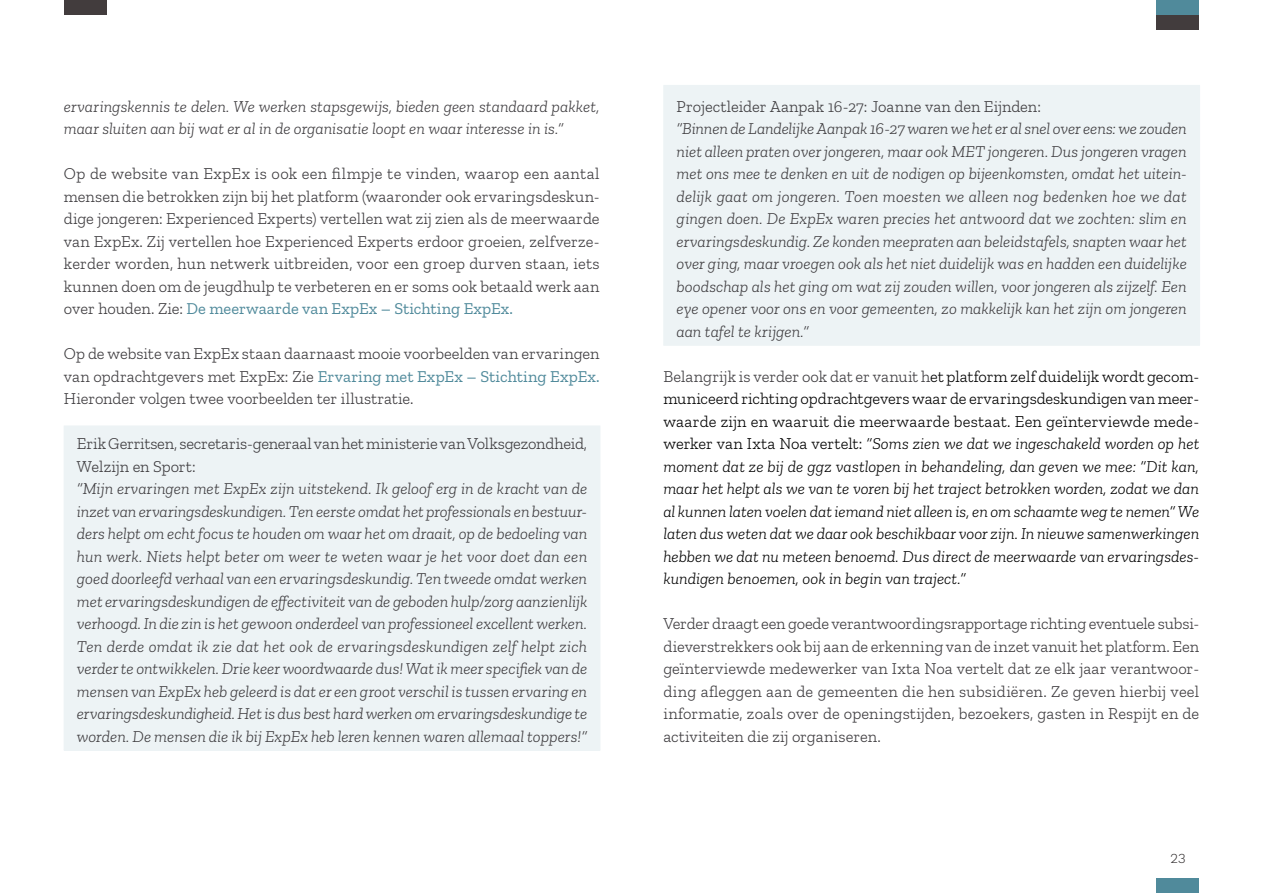
<style>
.page{position:relative;width:1263px;height:893px;background:#fff}
.page>*{position:absolute;margin:0;border:0;box-sizing:border-box;transform-origin:0 0}
.Brood_italic{font:italic 300 16.5px/22.5px "Zilla Slab";color:#3d3b3e;text-align:justify}
.Brood{font:300 16.5px/22.5px "Zilla Slab";letter-spacing:-.005em;color:#3d3b3e;text-align:justify}
.Brood-2{font:italic 300 16.5px/22.5px "Zilla Slab";color:#000;text-align:justify}
.Brood-3{font:italic 300 16.5px/22.5px "Zilla Slab";color:#3d3b3e}
.t1{font:300 13.5px "Work Sans";color:#231f20}
.s1{font-weight:400;color:#508a9b}
.s2{font-style:normal;color:#3d3b3e}
.s3{font-style:normal}
</style>
<div class="page">
<div style="left:64px;top:426px;width:536px;height:324px;background:#edf3f5"></div>
<hr style="left:600px;top:426px;width:1px;height:324px;background:#edf3f5">
<hr style="left:64px;top:750px;width:536px;height:1px;background:#edf3f5">
<div style="left:664px;top:85px;width:535px;height:260px;background:#edf3f5"></div>
<hr style="left:663px;top:85px;width:537px;height:1px;background:#edf3f5">
<hr style="left:663px;top:86px;width:1px;height:259px;background:#edf3f5">
<hr style="left:1199px;top:86px;width:1px;height:259px;background:#edf3f5">
<hr style="left:663px;top:345px;width:537px;height:1px;background:#edf3f5">
<div style="left:1157px;top:879px;width:42px;height:14px;background:#508a9b"></div>
<div style="left:64px;top:0;width:42px;height:15px;background:#423c3d"></div>
<div style="left:1157px;top:0;width:42px;height:15px;background:#508a9b"></div>
<div style="left:1157px;top:15px;width:42px;height:15px;background:#423c3d"></div>
<p class="Brood-3" style="left:64px;top:95px;width:537px">ervaringskennis te delen. We werken stapsgewijs, bieden geen standaard pakket, maar sluiten aan bij wat er al in de organisatie loopt en waar interesse in is.”</p>
<p class="Brood" style="left:64px;top:163px;width:537px">Op de website van ExpEx is ook een filmpje te vinden, waarop een aantal mensen die betrokken zijn bij het platform (waaronder ook ervaringsdeskun&shy;dige jongeren: Experienced Experts) vertellen wat zij zien als de meerwaarde van ExpEx. Zij vertellen hoe Experienced Experts erdoor groeien, zelfverze&shy;kerder worden, hun netwerk uitbreiden, voor een groep durven staan, iets kunnen doen om de jeugdhulp te verbeteren en er soms ook betaald werk aan over houden. Zie: <span class="s1">De meerwaarde van ExpEx – Stichting ExpEx.</span></p>
<p class="Brood" style="left:64px;top:343px;width:537px">Op de website van ExpEx staan daarnaast mooie voorbeelden van ervaringen van opdrachtgevers met ExpEx: Zie <span class="s1">Ervaring met ExpEx – Stichting ExpEx.<br></span>Hieronder volgen twee voorbeelden ter illustratie.</p>
<p class="Brood" style="left:77px;top:433px;width:512px">Erik Gerritsen, secretaris-generaal van het ministerie van Volksgezondheid,<br>Welzijn en Sport:</p>
<p class="Brood_italic" style="left:77px;top:478px;width:512px">“Mijn ervaringen met ExpEx zijn uitstekend. Ik geloof erg in de kracht van de inzet van ervaringsdeskundigen. Ten eerste omdat het professionals en bestuur&shy;ders helpt om echt focus te houden om waar het om draait, op de bedoeling van hun werk. Niets helpt beter om weer te weten waar je het voor doet dan een goed doorleefd verhaal van een ervaringsdeskundig. Ten tweede omdat werken met ervaringsdeskundigen de effectiviteit van de geboden hulp/zorg aanzienlijk verhoogd. In die zin is het gewoon onderdeel van professioneel excellent werken.<br>Ten derde omdat ik zie dat het ook de ervaringsdeskundigen zelf helpt zich verder te ontwikkelen. Drie keer woordwaarde dus! Wat ik meer specifiek van de mensen van ExpEx heb geleerd is dat er een groot verschil is tussen ervaring en ervaringsdeskundigheid. Het is dus best hard werken om ervaringsdeskundige te worden. De mensen die ik bij ExpEx heb leren kennen waren allemaal toppers!”</p>
<p class="Brood" style="left:676px;top:95px;width:366px">Projectleider Aanpak 16-27: Joanne van den Eijnden:</p>
<p class="Brood_italic" style="left:676px;top:118px;width:512px">“Binnen de Landelijke Aanpak 16-27 waren we het er al snel over eens: we zouden niet alleen praten over jongeren, maar ook MET jongeren. Dus jongeren vragen met ons mee te denken en uit de nodigen op bijeenkomsten, omdat het uitein&shy;delijk gaat om jongeren. Toen moesten we alleen nog bedenken hoe we dat gingen doen. De ExpEx waren precies het antwoord dat we zochten: slim en ervaringsdeskundig. Ze konden meepraten aan beleidstafels, snapten waar het over ging, maar vroegen ook als het niet duidelijk was en hadden een duidelijke boodschap als het ging om wat zij zouden willen, voor jongeren als zijzelf. Een eye opener voor ons en voor gemeenten, zo makkelijk kan het zijn om jongeren aan tafel te krijgen.”</p>
<p class="Brood-2" style="left:663px;top:365px;width:537px"><span class="s2">Belangrijk is verder ook dat er vanuit h</span><span class="s3">et platform zelf duidelijk wordt gecom&shy;municeerd richting opdrachtgevers waar de ervaringsdeskundigen van meer&shy;waarde zijn en waaruit die meerwaarde bestaat. Een geïnterviewde mede&shy;werker van Ixta Noa vertelt:</span> “Soms zien we dat we ingeschakeld worden op het moment dat ze bij de ggz vastlopen in behandeling, dan geven we mee: “Dit kan, maar het helpt als we van te voren bij het traject betrokken worden, zodat we dan al kunnen laten voelen dat iemand niet alleen is, en om schaamte weg te nemen” We laten dus weten dat we daar ook beschikbaar voor zijn. In nieuwe samenwerkingen hebben we dat nu meteen benoemd. Dus direct de meerwaarde van ervaringsdes&shy;kundigen benoemen, ook in begin van traject.”</p>
<p class="Brood" style="left:663px;top:613px;width:537px">Verder draagt een goede verantwoordingsrapportage richting eventuele subsi&shy;dieverstrekkers ook bij aan de erkenning van de inzet vanuit het platform. Een geïnterviewde medewerker van Ixta Noa vertelt dat ze elk jaar verantwoor&shy;ding afleggen aan de gemeenten die hen subsidiëren. Ze geven hierbij veel informatie, zoals over de openingstijden, bezoekers, gasten in Respijt en de activiteiten die zij organiseren.</p>
<p class="t1" style="left:1170px;top:848px;width:16px">23</p>
</div>
